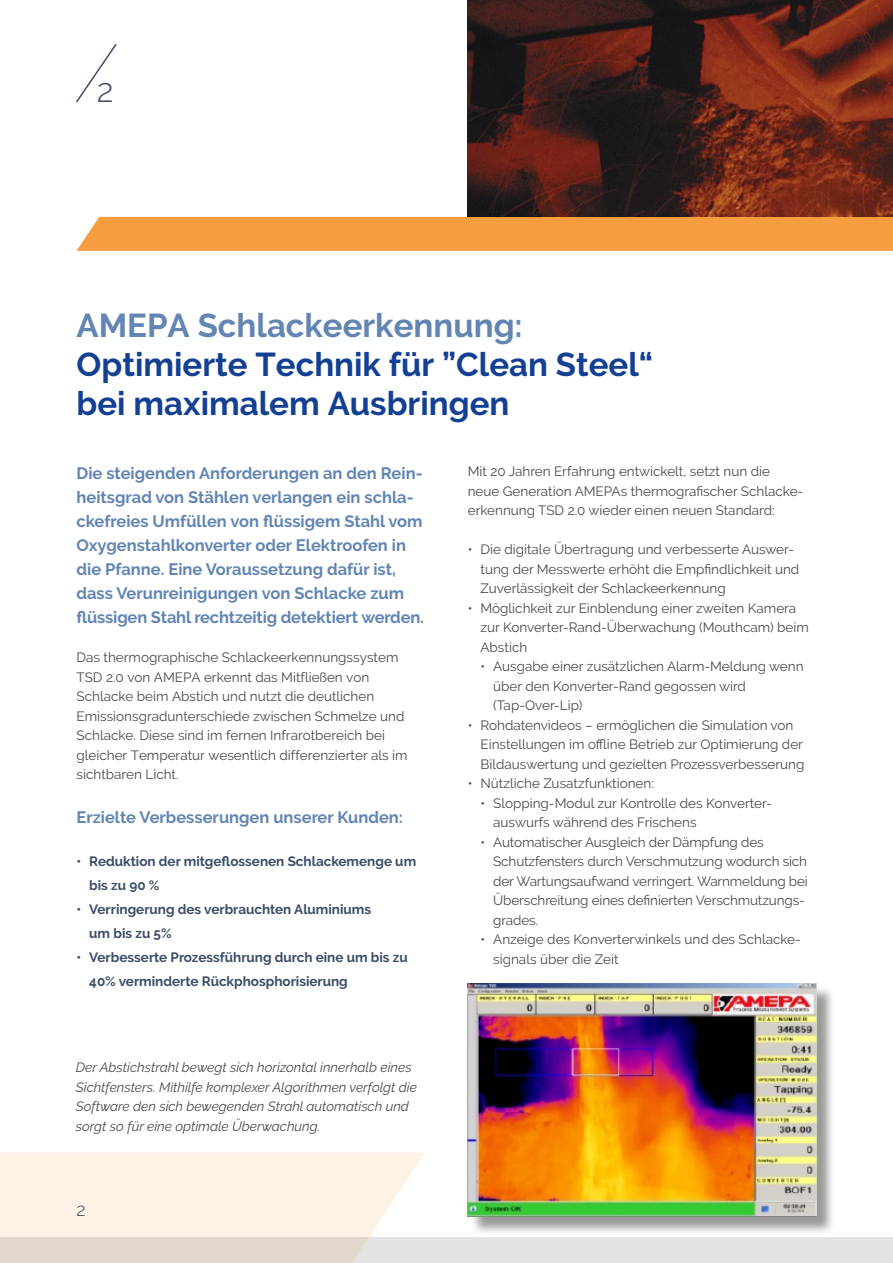
<style>
.page{position:relative;width:893px;height:1263px;background:#fff}
.page>*{position:absolute;margin:0;border:0;box-sizing:border-box;transform-origin:0 0}
.t1{font:700 33px/39px "Raleway";color:#134093}
.t2{font:700 33px "Raleway";color:#6285b3}
.t3{font:300 33px "Raleway";color:#3c4d66}
.t4{font:300 18px "Raleway";color:#3c4d66}
.t5{font:700 16.5px/24px "Raleway";color:#6285b3}
.t6{font:13.5px/19.5px "Raleway";color:#494948}
.t7{font:italic 13.5px/19.5px "Raleway";color:#494948}
.t8{font:700 13.5px/24px "Raleway";color:#3c4d66}
</style>
<div class="page">
<div style="left:0;top:1237px;width:893px;height:26px;background:#e3e3e4"></div>
<svg style="left:0;top:1152px;width:425px;height:111px;background:#f7ece0"></svg>
<img style="left:468px;top:0;width:425px;height:217px">
<div style="left:77px;top:217px;width:816px;height:34px;background:#f69e3f"></div>
<svg style="left:76px;top:44px;width:41px;height:59px"></svg>
<div style="left:470px;top:985px;width:366px;height:250px;background:#1a1a18;opacity:.45"></div>
<img style="left:468px;top:983px;width:348px;height:233px">
<h1 class="t3" style="left:97px;top:78px;width:18px">2</h1>
<h1 class="t2" style="left:77px;top:312px;width:448px">AMEPA Schlackeerkennung:</h1>
<h1 class="t1" style="left:77px;top:348px;width:578px">Optimierte Technik für ”Clean Steel“ bei maximalem Ausbringen</h1>
<p class="t5" style="left:77px;top:463px;width:349px">Die steigenden Anforderungen an den Rein&shy;heitsgrad von Stählen verlangen ein schla&shy;ckefreies Umfüllen von flüssigem Stahl vom Oxygenstahlkonverter oder Elektroofen in die Pfanne. Eine Voraussetzung dafür ist, dass Verunreinigungen von Schlacke zum flüssigen Stahl rechtzeitig detektiert werden.</p>
<p class="t6" style="left:77px;top:648px;width:333px">Das thermographische Schlackeerkennungssystem TSD 2.0 von AMEPA erkennt das Mitfließen von Schlacke beim Abstich und nutzt die deutlichen Emissionsgradunterschiede zwischen Schmelze und Schlacke. Diese sind im fernen Infrarotbereich bei gleicher Temperatur wesentlich differenzierter als im sichtbaren Licht.</p>
<p class="t5" style="left:77px;top:806px;width:328px">Erzielte Verbesserungen unserer Kunden:</p>
<p class="t8" style="left:89px;top:850px;width:328px;text-indent:-13px">• Reduktion der mitgeflossenen Schlackemenge um bis zu 90 %</p>
<p class="t8" style="left:89px;top:898px;width:283px;text-indent:-13px">• Verringerung des verbrauchten Aluminiums um bis zu 5%</p>
<p class="t8" style="left:89px;top:946px;width:320px;text-indent:-13px">• Verbesserte Prozessführung durch eine um bis zu<br>40% verminderte Rückphosphorisierung</p>
<p class="t7" style="left:76px;top:1058px;width:343px">Der Abstichstrahl bewegt sich horizontal innerhalb eines Sichtfensters. Mithilfe komplexer Algorithmen verfolgt die Software den sich bewegenden Strahl automatisch und sorgt so für eine optimale Überwachung.</p>
<h2 class="t4" style="left:77px;top:1203px;width:11px">2</h2>
<p class="t6" style="left:468px;top:462px;width:337px">Mit 20 Jahren Erfahrung entwickelt, setzt nun die neue Generation AMEPAs thermografischer Schlacke&shy;erkennung TSD 2.0 wieder einen neuen Standard:</p>
<p class="t6" style="left:480px;top:540px;width:320px;text-indent:-13px">• Die digitale Übertragung und verbesserte Auswer&shy;tung der Messwerte erhöht die Empfindlichkeit und<br>Zuverlässigkeit der Schlackeerkennung</p>
<p class="t6" style="left:480px;top:598px;width:330px;text-indent:-13px">• Möglichkeit zur Einblendung einer zweiten Kamera zur Konverter-Rand-Überwachung (Mouthcam) beim<br>Abstich</p>
<p class="t6" style="left:493px;top:657px;width:312px;text-indent:-13px">• Ausgabe einer zusätzlichen Alarm-Meldung wenn über den Konverter-Rand gegossen wird (Tap-Over-Lip)</p>
<p class="t6" style="left:480px;top:715px;width:325px;text-indent:-13px">• Rohdatenvideos – ermöglichen die Simulation von<br>Einstellungen im offline Betrieb zur Optimierung der<br>Bildauswertung und gezielten Prozessverbesserung</p>
<p class="t6" style="left:468px;top:774px;width:188px">• Nützliche Zusatzfunktionen:</p>
<p class="t6" style="left:493px;top:793px;width:280px;text-indent:-13px">• Slopping-Modul zur Kontrolle des Konverter&shy;auswurfs während des Frischens</p>
<p class="t6" style="left:493px;top:832px;width:316px;text-indent:-13px">• Automatischer Ausgleich der Dämpfung des Schutzfensters durch Verschmutzung wodurch sich der Wartungsaufwand verringert. Warnmeldung bei Überschreitung eines definierten Verschmutzungs&shy;grades.</p>
<p class="t6" style="left:493px;top:929px;width:309px;text-indent:-13px">• Anzeige des Konverterwinkels und des Schlacke&shy;signals über die Zeit</p>
</div>
